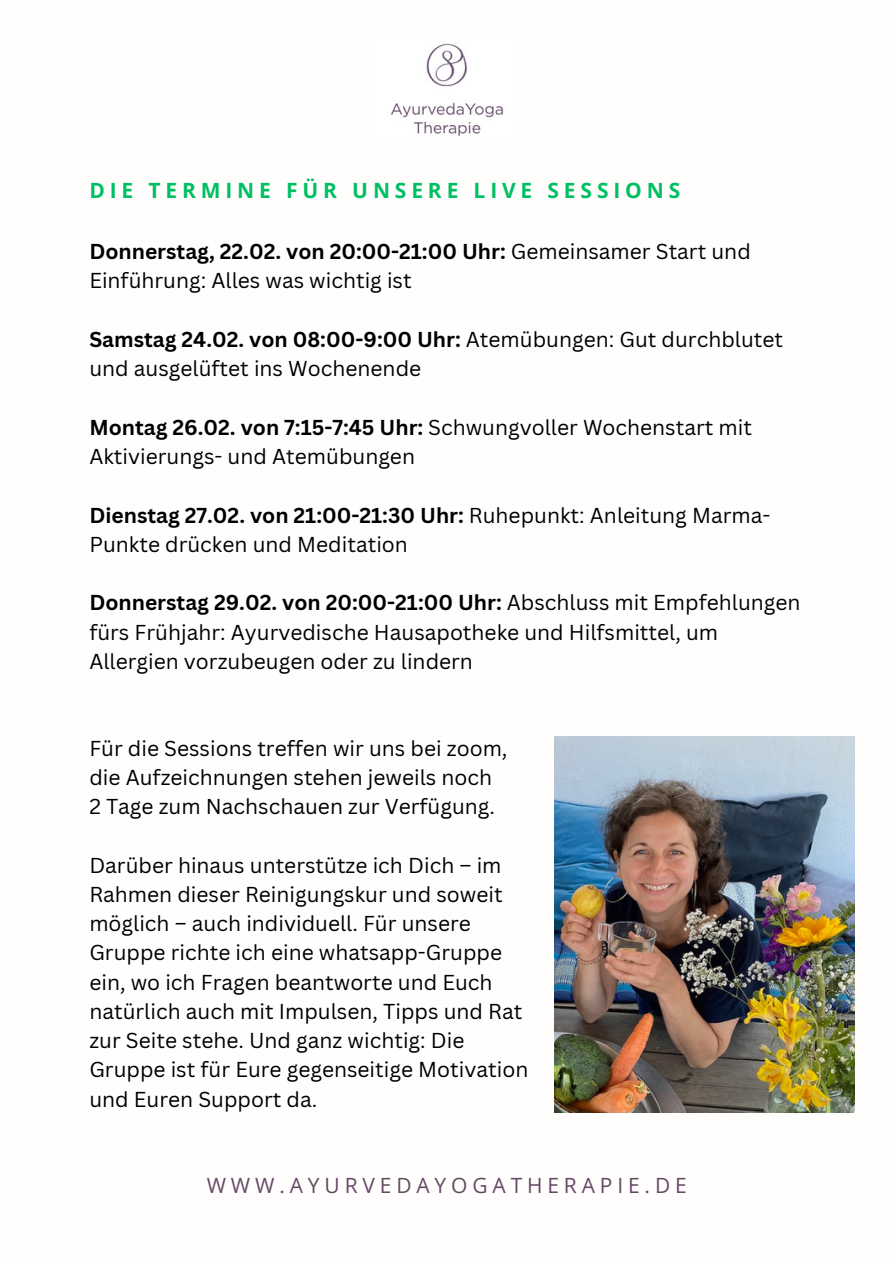
<style>
.page{position:relative;width:893px;height:1264px;background:#fff}
.page>*{position:absolute;margin:0;border:0;box-sizing:border-box;transform-origin:0 0}
.t1{font:21px/29.2px "Canva Sans";color:#000}
.t2{font:700 21px "Open Sans";letter-spacing:.23em;color:#00bf63}
.t3{font:21px "Open Sans";letter-spacing:.23em;color:#654964}
.s1{font-weight:700}
</style>
<div class="page">
<img style="left:390px;top:43px;width:114px;height:93px">
<img style="left:554px;top:736px;width:300px;height:376px">
<p class="t2" style="left:89px;top:176px;width:592px">DIE TERMINE FÜR UNSERE LIVE SESSIONS</p>
<p class="t1" style="left:89px;top:236px;width:663px"><span class="s1">Donnerstag, 22.02. von 20:00-21:00 Uhr:</span> Gemeinsamer Start und<br>Einführung: Alles was wichtig ist</p>
<p class="t1" style="left:89px;top:324px;width:695px"><span class="s1">Samstag 24.02. von 08:00-9:00 Uhr:</span> Atemübungen: Gut durchblutet und ausgelüftet ins Wochenende</p>
<p class="t1" style="left:89px;top:412px;width:664px"><span class="s1">Montag 26.02. von 7:15-7:45 Uhr:</span> Schwungvoller Wochenstart mit<br>Aktivierungs- und Atemübungen</p>
<p class="t1" style="left:89px;top:500px;width:682px"><span class="s1">Dienstag 27.02. von 21:00-21:30 Uhr:</span> Ruhepunkt: Anleitung Marma-<br>Punkte drücken und Meditation</p>
<p class="t1" style="left:89px;top:587px;width:712px"><span class="s1">Donnerstag 29.02. von 20:00-21:00 Uhr:</span> Abschluss mit Empfehlungen fürs Frühjahr: Ayurvedische Hausapotheke und Hilfsmittel, um<br>Allergien vorzubeugen oder zu lindern</p>
<p class="t1" style="left:89px;top:732px;width:419px">Für die Sessions treffen wir uns bei zoom, die Aufzeichnungen stehen jeweils noch</p>
<p class="t1" style="left:89px;top:791px;width:407px">2 Tage zum Nachschauen zur Verfügung.</p>
<p class="t1" style="left:89px;top:849px;width:440px">Darüber hinaus unterstütze ich Dich – im Rahmen dieser Reinigungskur und soweit möglich – auch individuell. Für unsere Gruppe richte ich eine whatsapp-Gruppe ein, wo ich Fragen beantworte und Euch natürlich auch mit Impulsen, Tipps und Rat zur Seite stehe. Und ganz wichtig: Die Gruppe ist für Eure gegenseitige Motivation und Euren Support da.</p>
<h1 class="t3" style="left:207px;top:1170px;width:481px">WWW.AYURVEDAYOGATHERAPIE.DE</h1>
</div>
